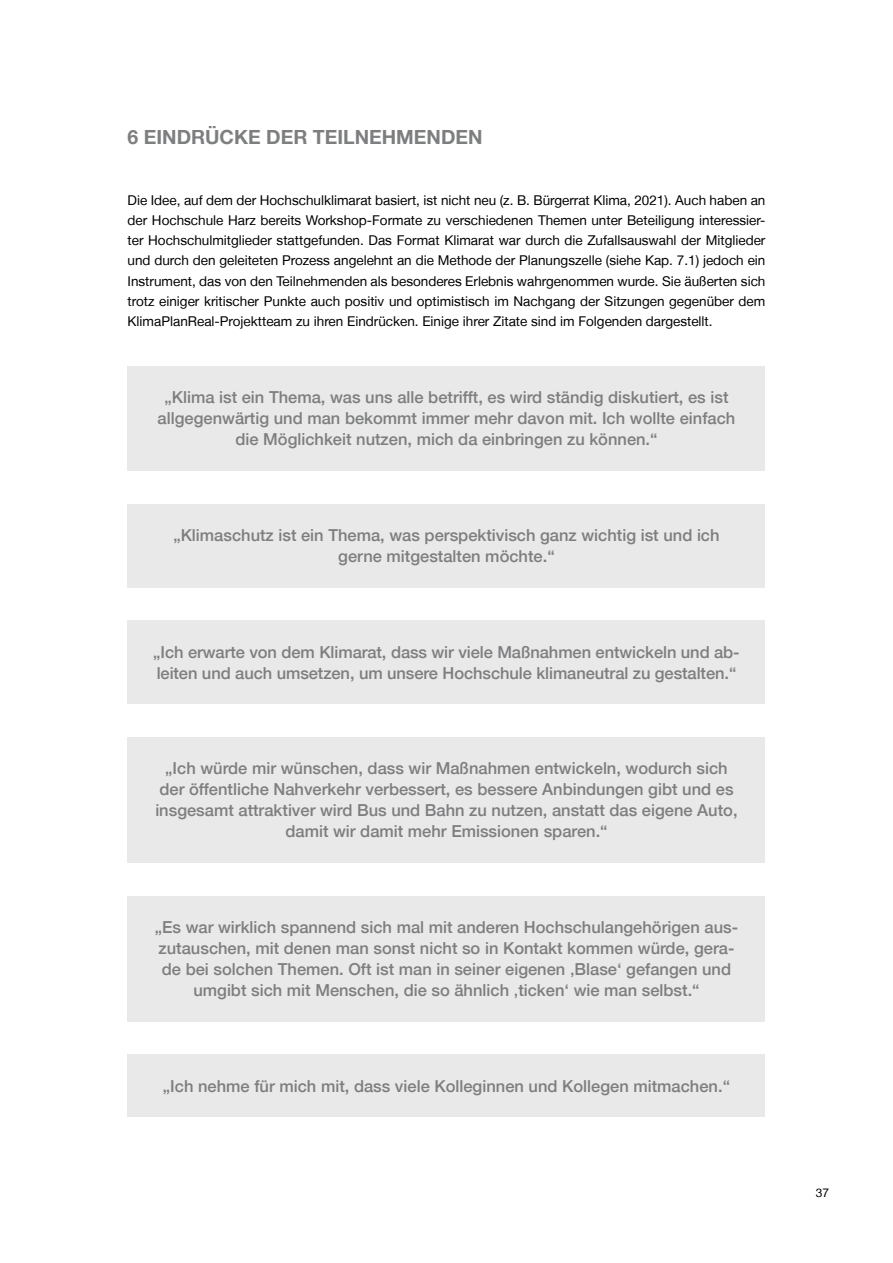
<style>
.page{position:relative;width:893px;height:1263px;background:#fff}
.page>*{position:absolute;margin:0;border:0;box-sizing:border-box;transform-origin:0 0}
.Headline1{font:700 19.5px "Helvetica Neue LT";color:#7d7e7f}
.Fließtext{font:500 16.5px/21px "Helvetica Neue LT";color:#7d7e7f;text-align:center}
.Fließtext-2{font:13.5px/20.2px "Helvetica Neue LT";color:#000;text-align:justify}
.t1{font:12px "Helvetica Neue LT";color:#000}
</style>
<div class="page">
<div style="left:128px;top:737px;width:637px;height:126px;background:#eae9ea"></div>
<div style="left:128px;top:896px;width:637px;height:126px;background:#eae9ea"></div>
<div style="left:128px;top:1054px;width:637px;height:63px;background:#eae9ea"></div>
<div style="left:128px;top:366px;width:637px;height:105px;background:#eae9ea"></div>
<div style="left:128px;top:504px;width:637px;height:83px;background:#eae9ea"></div>
<div style="left:128px;top:620px;width:637px;height:84px;background:#eae9ea"></div>
<p class="Headline1" style="left:128px;top:125px;width:356px">6 EINDRÜCKE DER TEILNEHMENDEN</p>
<p class="Fließtext-2" style="left:128px;top:190px;width:639px">Die Idee, auf dem der Hochschulklimarat basiert, ist nicht neu (z. B. Bürgerrat Klima, 2021). Auch haben an der Hochschule Harz bereits Workshop-Formate zu verschiedenen Themen unter Beteiligung interessier&shy;ter Hochschulmitglieder stattgefunden. Das Format Klimarat war durch die Zufallsauswahl der Mitglieder und durch den geleiteten Prozess angelehnt an die Methode der Planungszelle (siehe Kap. 7.1) jedoch ein Instrument, das von den Teilnehmenden als besonderes Erlebnis wahrgenommen wurde. Sie äußerten sich trotz einiger kritischer Punkte auch positiv und optimistisch im Nachgang der Sitzungen gegenüber dem KlimaPlanReal-Projektteam zu ihren Eindrücken. Einige ihrer Zitate sind im Folgenden dargestellt.</p>
<p class="Fließtext" style="left:158px;top:387px;width:579px">„Klima ist ein Thema, was uns alle betrifft, es wird ständig diskutiert, es ist allgegenwärtig und man bekommt immer mehr davon mit. Ich wollte einfach die Möglichkeit nutzen, mich da einbringen zu können.“</p>
<p class="Fließtext" style="left:173px;top:524px;width:548px">„Klimaschutz ist ein Thema, was perspektivisch ganz wichtig ist und ich gerne mitgestalten möchte.“</p>
<p class="Fließtext" style="left:153px;top:641px;width:588px;text-align:left">„Ich erwarte von dem Klimarat, dass wir viele Maßnahmen entwickeln und ab&shy;leiten und auch umsetzen, um unsere Hochschule klimaneutral zu gestalten.“</p>
<p class="Fließtext" style="left:155px;top:758px;width:584px">„Ich würde mir wünschen, dass wir Maßnahmen entwickeln, wodurch sich der öffentliche Nahverkehr verbessert, es bessere Anbindungen gibt und es insgesamt attraktiver wird Bus und Bahn zu nutzen, anstatt das eigene Auto, damit wir damit mehr Emissionen sparen.“</p>
<p class="Fließtext" style="left:155px;top:916px;width:585px">„Es war wirklich spannend sich mal mit anderen Hochschulangehörigen aus&shy;zutauschen, mit denen man sonst nicht so in Kontakt kommen würde, gera&shy;de bei solchen Themen. Oft ist man in seiner eigenen ‚Blase‘ gefangen und umgibt sich mit Menschen, die so ähnlich ‚ticken‘ wie man selbst.“</p>
<p class="Fließtext" style="left:163px;top:1075px;width:568px">„Ich nehme für mich mit, dass viele Kolleginnen und Kollegen mitmachen.“</p>
<p class="t1" style="left:816px;top:1185px;width:15px">37</p>
</div>
